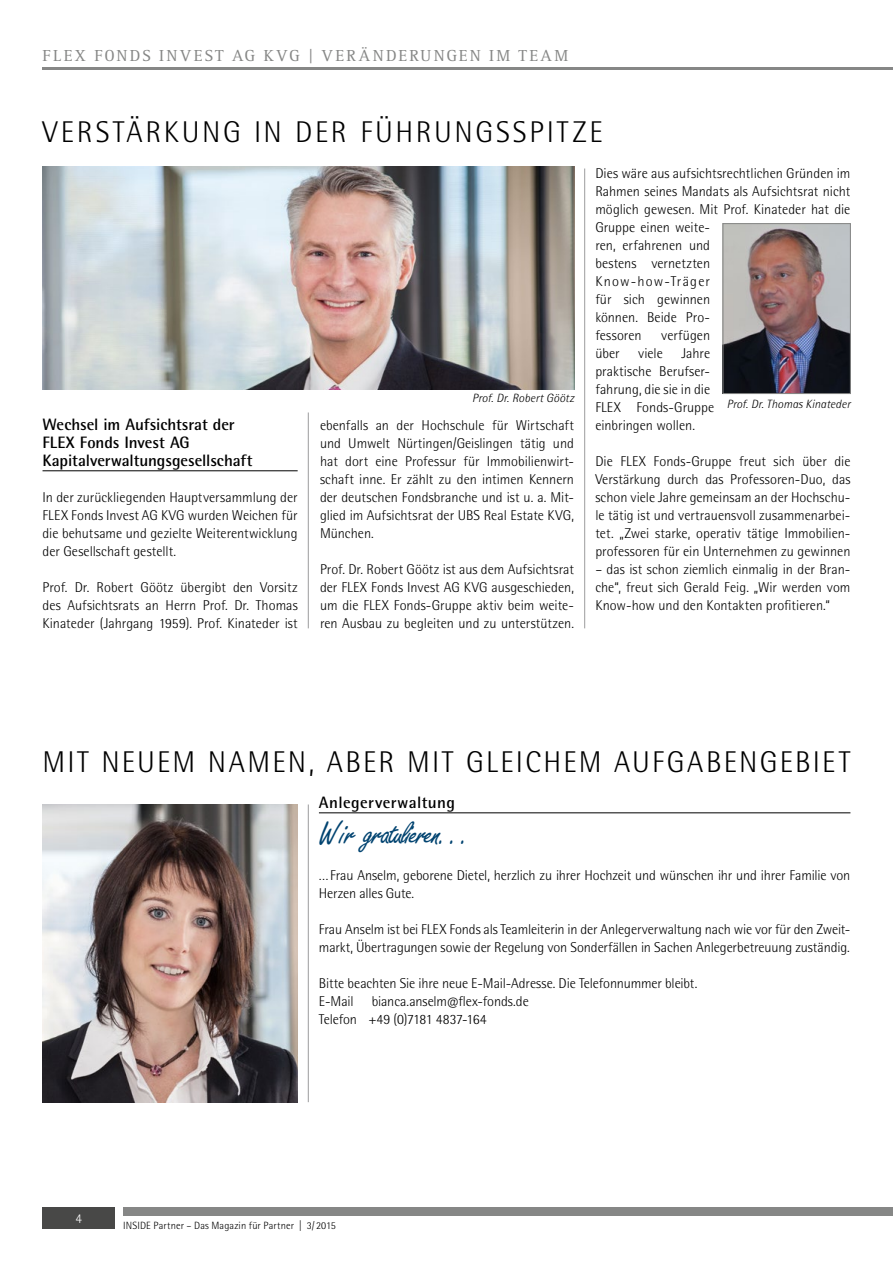
<style>
.page{position:relative;width:893px;height:1263px;background:#fff}
.page>*{position:absolute;margin:0;border:0;box-sizing:border-box;transform-origin:0 0}
.t1{font:33px "Freeport";letter-spacing:-.065em;color:#004370}
.t2{font:300 30px "Rotis Semi Sans Pro";letter-spacing:.085em;color:#000}
.t3{font:700 16.5px/18px "Rotis Semi Sans Pro";color:#000}
.t4{font:16.5px "Rotis Serif";letter-spacing:.13em;color:#868786}
.t5{font:700 16.5px "Rotis Semi Sans Pro";letter-spacing:.025em;color:#000}
.t6{font:300 14.25px/18px "Rotis Semi Sans Pro";letter-spacing:-.005em;color:#000;text-align:justify}
.t7{font:300 13.5px "Rotis Semi Sans Pro";color:#fff}
.t8{font:italic 300 12px "Rotis Semi Sans Pro";letter-spacing:.01em;color:#000}
.t9{font:300 10.5px "Rotis Semi Sans Pro";letter-spacing:.015em;color:#000}
</style>
<div class="page">
<hr style="left:43px;top:470px;width:255px;height:1px;background:#000">
<hr style="left:308px;top:412px;width:1px;height:216px;background:#9c9c9d">
<hr style="left:584px;top:168px;width:1px;height:460px;background:#9c9c9d">
<img style="left:725px;top:226px;width:123px;height:166px">
<div style="left:723px;top:224px;width:127px;height:170px;border:1px solid #868786"></div>
<img style="left:43px;top:166px;width:531px;height:223px">
<hr style="left:319px;top:812px;width:531px;height:1px;background:#000">
<hr style="left:308px;top:804px;width:1px;height:298px;background:#9c9c9d">
<img style="left:43px;top:804px;width:255px;height:298px">
<div style="left:123px;top:1208px;width:770px;height:8px;background:#868786"></div>
<div style="left:43px;top:1208px;width:72px;height:21px;background:#484847"></div>
<hr style="left:43px;top:67px;width:850px;height:2px;background:#868786">
<p class="t4" style="left:43px;top:46px;width:527px">FLEX FONDS INVEST AG KVG | VERÄNDERUNGEN IM TEAM</p>
<h2 class="t2" style="left:43px;top:115px;width:562px">VERSTÄRKUNG IN DER FÜHRUNGSSPITZE</h2>
<p class="t3" style="left:43px;top:416px;width:211px">Wechsel im Aufsichtsrat der<br>FLEX Fonds Invest AG<br>Kapitalverwaltungsgesellschaft</p>
<p class="t6" style="left:43px;top:489px;width:257px">In der zurückliegenden Hauptversammlung der FLEX Fonds Invest AG KVG wurden Weichen für die behutsame und gezielte Weiterentwicklung der Gesellschaft gestellt.</p>
<p class="t6" style="left:43px;top:579px;width:257px">Prof. Dr. Robert Göötz übergibt den Vorsitz des Aufsichtsrats an Herrn Prof. Dr. Thomas Kinateder (Jahrgang 1959). Prof. Kinateder ist</p>
<p class="t8" style="left:472px;top:391px;width:103px">Prof. Dr. Robert Göötz</p>
<p class="t6" style="left:320px;top:417px;width:256px">ebenfalls an der Hochschule für Wirtschaft und Umwelt Nürtingen/Geislingen tätig und hat dort eine Professur für Immobilienwirt&shy;schaft inne. Er zählt zu den intimen Kennern der deutschen Fondsbranche und ist u. a. Mit&shy;glied im Aufsichtsrat der UBS Real Estate KVG, München.</p>
<p class="t6" style="left:320px;top:561px;width:256px">Prof. Dr. Robert Göötz ist aus dem Aufsichtsrat der FLEX Fonds Invest AG KVG ausgeschieden, um die FLEX Fonds-Gruppe aktiv beim weite&shy;ren Ausbau zu begleiten und zu unterstützen.</p>
<p class="t6" style="left:595px;top:165px;width:257px;text-align:left">Dies wäre aus aufsichtsrechtlichen Gründen im<br>Rahmen seines Mandats als Aufsichtsrat nicht möglich gewesen. Mit Prof. Kinateder hat die<br>Gruppe einen weite-<br>ren, erfahrenen und<br>bestens vernetzten<br>Know-how-Träger<br>für sich gewinnen<br>können. Beide Pro-<br>fessoren</p>
<p class="t6" style="left:661px;top:327px;width:50px">verfügen</p>
<p class="t6" style="left:595px;top:345px;width:121px;text-align:left;text-indent:86px">Jahre praktische Berufser&shy;fahrung, die sie in die<br>FLEX Fonds-Gruppe einbringen wollen.</p>
<p class="t6" style="left:595px;top:453px;width:257px">Die FLEX Fonds-Gruppe freut sich über die Verstärkung durch das Professoren-Duo, das schon viele Jahre gemeinsam an der Hochschu&shy;le tätig ist und vertrauensvoll zusammenarbei&shy;tet. „Zwei starke, operativ tätige Immobilien&shy;professoren für ein Unternehmen zu gewinnen</p>
<p class="t6" style="left:595px;top:561px;width:257px">– das ist schon ziemlich einmalig in der Bran&shy;che“, freut sich Gerald Feig. „Wir werden vom Know-how und den Kontakten profitieren.“</p>
<p class="t6" style="left:595px;top:345px;width:26px">über</p>
<p class="t6" style="left:638px;top:345px;width:26px">viele</p>
<p class="t8" style="left:727px;top:397px;width:125px">Prof. Dr. Thomas Kinateder</p>
<h2 class="t2" style="left:43px;top:745px;width:809px">MIT NEUEM NAMEN, ABER MIT GLEICHEM AUFGABENGEBIET</h2>
<p class="t5" style="left:319px;top:793px;width:138px">Anlegerverwaltung</p>
<h1 class="t1" style="left:319px;top:814px;width:150px">Wir gratulieren…</h1>
<p class="t6" style="left:319px;top:867px;width:533px">…Frau Anselm, geborene Dietel, herzlich zu ihrer Hochzeit und wünschen ihr und ihrer Familie von<br>Herzen alles Gute.</p>
<p class="t6" style="left:319px;top:921px;width:533px">Frau Anselm ist bei FLEX Fonds als Teamleiterin in der Anlegerverwaltung nach wie vor für den Zweit&shy;markt, Übertragungen sowie der Regelung von Sonderfällen in Sachen Anlegerbetreuung zuständig.</p>
<p class="t6" style="left:319px;top:975px;width:380px">Bitte beachten Sie ihre neue E-Mail-Adresse. Die Telefonnummer bleibt.<br>E-Mail</p>
<p class="t6" style="left:319px;top:993px;width:211px;text-indent:53px">bianca.anselm@flex-fonds.de<br>Telefon +49 (0)7181 4837-164</p>
<p class="t7" style="left:75px;top:1211px;width:8px">4</p>
<p class="t9" style="left:123px;top:1219px;width:214px">INSIDE Partner – Das Magazin für Partner | 3/ 2015</p>
</div>
